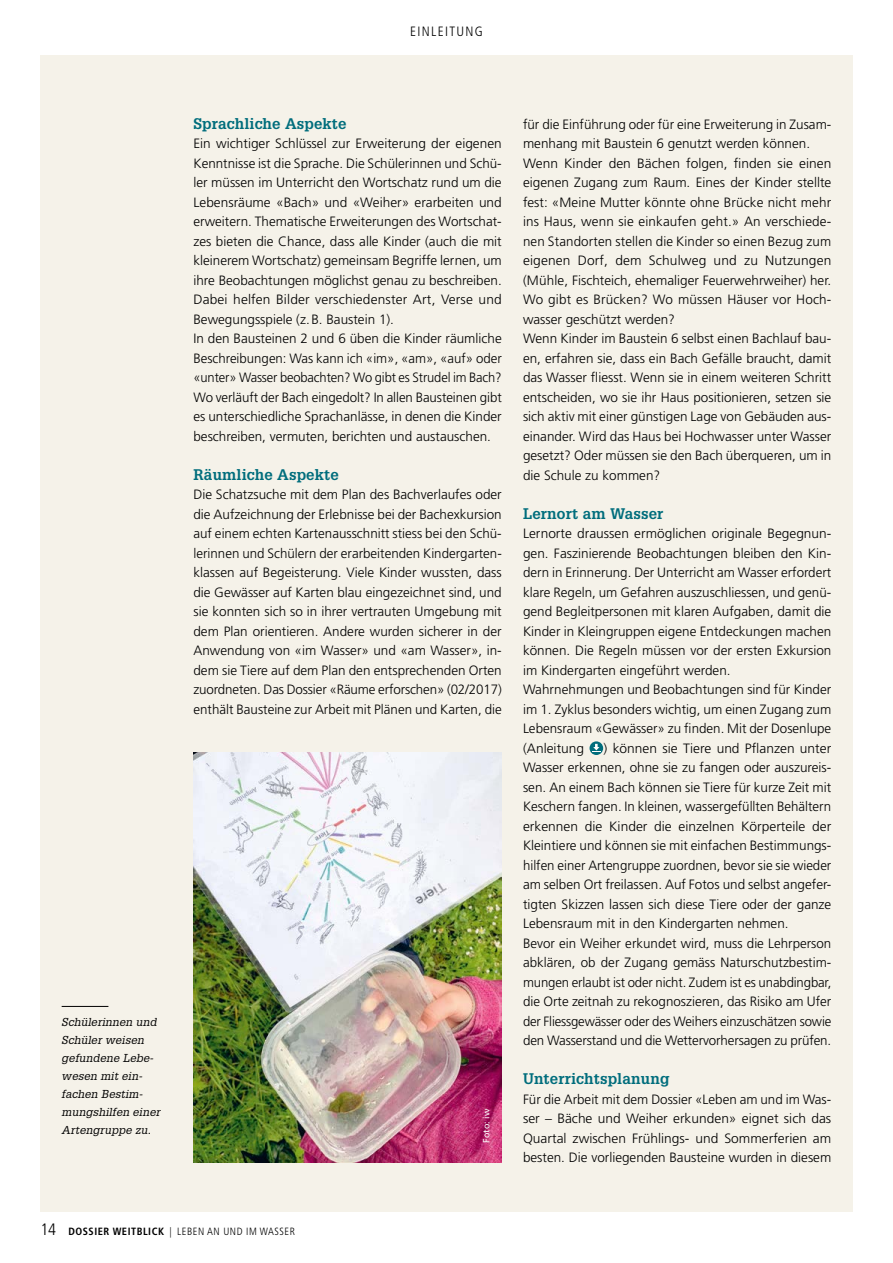
<style>
.page{position:relative;width:893px;height:1263px;background:#fff}
.page>*{position:absolute;margin:0;border:0;box-sizing:border-box;transform-origin:0 0}
._03_Zwischentitel{font:700 15px "Glypha LT Std";letter-spacing:.01em;color:#006d7c}
._05_Grundtext{font:300 13.5px/19.5px "Frutiger LT Std";color:#000;text-align:justify}
._00_Rubrik{font:300 condensed 13.5px "Frutiger LT Std";letter-spacing:.1em;color:#000}
._07_Bildlegende{font:italic 11.25px/18px "Glypha LT Std";letter-spacing:.01em;color:#000}
.t1{font:300 condensed 10.5px "Frutiger LT Std";letter-spacing:.05em;color:#000}
._09_Fotohinweis{font:9px "Frutiger LT Std";color:#fff}
.s1{font-size:16.5px}
.s2{font-weight:700}
</style>
<div class="page">
<div style="left:40px;top:55px;width:813px;height:1157px;background:#f5f2e9"></div>
<svg style="left:589px;top:741px;width:14px;height:14px"></svg>
<svg style="left:592px;top:744px;width:9px;height:8px"></svg>
<hr style="left:62px;top:1006px;width:46px;height:1px;background:#000">
<img style="left:193px;top:753px;width:309px;height:409px">
<p class="_00_Rubrik" style="left:410px;top:23px;width:74px">EINLEITUNG</p>
<p class="_07_Bildlegende" style="left:62px;top:1013px;width:100px">Schülerinnen und<br>Schüler weisen gefundene Lebe&shy;wesen mit ein&shy;fachen Bestim&shy;mungshilfen einer<br>Artengruppe zu.</p>
<p class="_03_Zwischentitel" style="left:193px;top:114px;width:155px">Sprachliche Aspekte</p>
<p class="_05_Grundtext" style="left:193px;top:134px;width:310px">Ein wichtiger Schlüssel zur Erweiterung der eigenen Kenntnisse ist die Sprache. Die Schülerinnen und Schü&shy;ler müssen im Unterricht den Wortschatz rund um die Lebensräume «Bach» und «Weiher» erarbeiten und erweitern. Thematische Erweiterungen des Wortschat&shy;zes bieten die Chance, dass alle Kinder (auch die mit kleinerem Wortschatz) gemeinsam Begriffe lernen, um ihre Beobachtungen möglichst genau zu beschreiben.<br>Dabei helfen Bilder verschiedenster Art, Verse und Bewegungsspiele (z.B. Baustein 1).</p>
<p class="_05_Grundtext" style="left:193px;top:329px;width:310px">In den Bausteinen 2 und 6 üben die Kinder räumliche Beschreibungen: Was kann ich «im», «am», «auf» oder «unter» Wasser beobachten? Wo gibt es Strudel im Bach?<br>Wo verläuft der Bach eingedolt? In allen Bausteinen gibt es unterschiedliche Sprachanlässe, in denen die Kinder beschreiben, vermuten, berichten und austauschen.</p>
<p class="_03_Zwischentitel" style="left:193px;top:465px;width:147px">Räumliche Aspekte</p>
<p class="_05_Grundtext" style="left:193px;top:485px;width:310px">Die Schatzsuche mit dem Plan des Bachverlaufes oder die Aufzeichnung der Erlebnisse bei der Bachexkursion auf einem echten Kartenausschnitt stiess bei den Schü&shy;lerinnen und Schülern der erarbeitenden Kindergarten&shy;klassen auf Begeisterung. Viele Kinder wussten, dass die Gewässer auf Karten blau eingezeichnet sind, und sie konnten sich so in ihrer vertrauten Umgebung mit dem Plan orientieren. Andere wurden sicherer in der Anwendung von «im Wasser» und «am Wasser», in&shy;dem sie Tiere auf dem Plan den entsprechenden Orten zuordneten. Das Dossier «Räume erforschen» (02/2017) enthält Bausteine zur Arbeit mit Plänen und Karten, die</p>
<p class="_09_Fotohinweis" style="left:481px;top:1143px;width:36px;rotate:-90deg">Foto: iw</p>
<p class="_05_Grundtext" style="left:523px;top:114px;width:310px">für die Einführung oder für eine Erweiterung in Zusam&shy;menhang mit Baustein 6 genutzt werden können.</p>
<p class="_05_Grundtext" style="left:523px;top:153px;width:310px">Wenn Kinder den Bächen folgen, finden sie einen eigenen Zugang zum Raum. Eines der Kinder stellte fest: «Meine Mutter könnte ohne Brücke nicht mehr ins Haus, wenn sie einkaufen geht.» An verschiede&shy;nen Standorten stellen die Kinder so einen Bezug zum eigenen Dorf, dem Schulweg und zu Nutzungen (Mühle, Fischteich, ehemaliger Feuerwehrweiher) her.<br>Wo gibt es Brücken? Wo müssen Häuser vor Hoch&shy;wasser geschützt werden?</p>
<p class="_05_Grundtext" style="left:523px;top:329px;width:310px">Wenn Kinder im Baustein 6 selbst einen Bachlauf bau&shy;en, erfahren sie, dass ein Bach Gefälle braucht, damit das Wasser fliesst. Wenn sie in einem weiteren Schritt entscheiden, wo sie ihr Haus positionieren, setzen sie sich aktiv mit einer günstigen Lage von Gebäuden aus&shy;einander. Wird das Haus bei Hochwasser unter Wasser gesetzt? Oder müssen sie den Bach überqueren, um in die Schule zu kommen?</p>
<p class="_03_Zwischentitel" style="left:523px;top:504px;width:142px">Lernort am Wasser</p>
<p class="_05_Grundtext" style="left:523px;top:524px;width:310px">Lernorte draussen ermöglichen originale Begegnun&shy;gen. Faszinierende Beobachtungen bleiben den Kin&shy;dern in Erinnerung. Der Unterricht am Wasser erfordert klare Regeln, um Gefahren auszuschliessen, und genü&shy;gend Begleitpersonen mit klaren Aufgaben, damit die Kinder in Kleingruppen eigene Entdeckungen machen können. Die Regeln müssen vor der ersten Exkursion im Kindergarten eingeführt werden.</p>
<p class="_05_Grundtext" style="left:523px;top:680px;width:310px">Wahrnehmungen und Beobachtungen sind für Kinder im 1. Zyklus besonders wichtig, um einen Zugang zum Lebensraum «Gewässer» zu finden. Mit der Dosenlupe (Anleitung</p>
<p class="_05_Grundtext" style="left:523px;top:738px;width:310px;text-indent:81px">) können sie Tiere und Pflanzen unter Wasser erkennen, ohne sie zu fangen oder auszureis&shy;sen. An einem Bach können sie Tiere für kurze Zeit mit Keschern fangen. In kleinen, wassergefüllten Behältern erkennen die Kinder die einzelnen Körperteile der Kleintiere und können sie mit einfachen Bestimmungs&shy;hilfen einer Artengruppe zuordnen, bevor sie sie wieder am selben Ort freilassen. Auf Fotos und selbst angefer&shy;tigten Skizzen lassen sich diese Tiere oder der ganze Lebensraum mit in den Kindergarten nehmen.</p>
<p class="_05_Grundtext" style="left:523px;top:933px;width:310px">Bevor ein Weiher erkundet wird, muss die Lehrperson abklären, ob der Zugang gemäss Naturschutzbestim&shy;mungen erlaubt ist oder nicht. Zudem ist es unabdingbar, die Orte zeitnah zu rekognoszieren, das Risiko am Ufer der Fliessgewässer oder des Weihers einzuschätzen sowie den Wasserstand und die Wettervorhersagen zu prüfen.</p>
<p class="_03_Zwischentitel" style="left:523px;top:1070px;width:148px">Unterrichtsplanung</p>
<p class="_05_Grundtext" style="left:523px;top:1089px;width:310px">Für die Arbeit mit dem Dossier «Leben am und im Was&shy;ser – Bäche und Weiher erkunden» eignet sich das Quartal zwischen Frühlings- und Sommerferien am besten. Die vorliegenden Bausteine wurden in diesem</p>
<p class="t1" style="left:40px;top:1226px;width:256px"><span class="s1">14</span> <span class="s2">DOSSIER WEITBLICK</span> | LEBEN AN UND IM WASSER</p>
</div>
